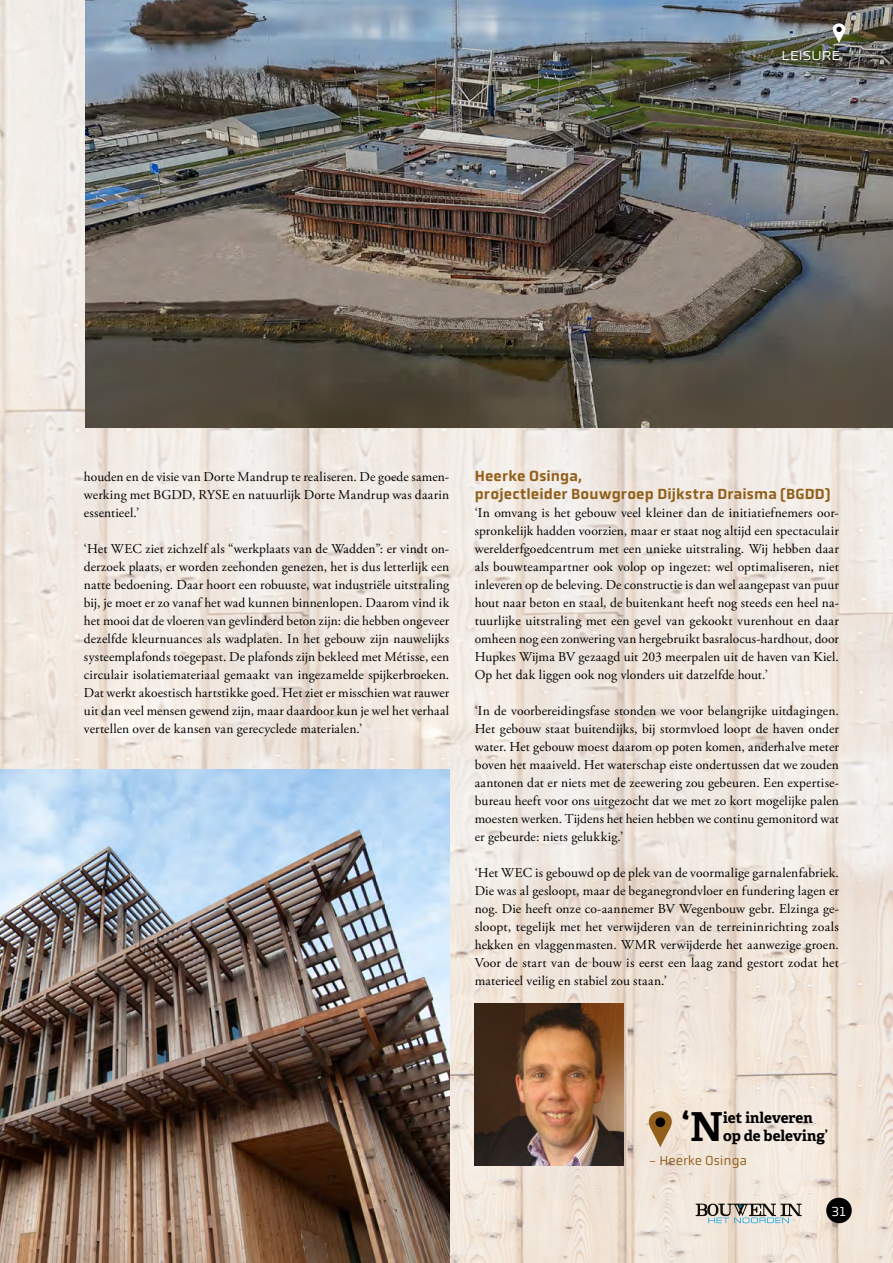
<style>
.page{position:relative;width:893px;height:1263px;background:#fff}
.page>*{position:absolute;margin:0;border:0;box-sizing:border-box;transform-origin:0 0}
.t1{font:700 39.9px "Adelle";color:#000}
.Headings{font:500 15px/18px "Obvia";letter-spacing:.01em;color:#92601b}
.t2{font:700 15px/18px "Adelle";color:#000}
.Main_Paragraphs{font:13.5px/18px "Adobe Garamond Pro";letter-spacing:.01em;color:#000;text-align:justify}
.t3{font:13.5px "Obvia";color:#92601b}
.t4{font:13.5px "Obvia Expanded";letter-spacing:.005em;color:#fff}
.t5{font:13.5px "Obvia";color:#fff}
</style>
<div class="page">
<img style="left:0;top:0;width:893px;height:1263px">
<svg style="left:649px;top:1111px;width:23px;height:36px"></svg>
<div style="left:655px;top:1117px;width:10px;height:10px;background:#000;border-radius:50%"></div>
<img style="left:475px;top:1003px;width:148px;height:162px">
<img style="left:0;top:769px;width:449px;height:494px">
<img style="left:85px;top:0;width:808px;height:427px">
<svg style="left:833px;top:23px;width:12px;height:20px"></svg>
<svg style="left:836px;top:27px;width:6px;height:5px"></svg>
<svg style="left:696px;top:1203px;width:106px;height:20px;background:#abaca6"></svg>
<div style="left:826px;top:1198px;width:26px;height:25px;background:#000;border-radius:50%"></div>
<p class="t4" style="left:782px;top:47px;width:60px">LEISURE</p>
<p class="Main_Paragraphs" style="left:84px;top:468px;width:367px">houden en de visie van Dorte Mandrup te realiseren. De goede samen&shy;werking met BGDD, RYSE en natuurlijk Dorte Mandrup was daarin essentieel.’</p>
<p class="Main_Paragraphs" style="left:84px;top:540px;width:367px">‘Het WEC ziet zichzelf als “werkplaats van de Wadden”: er vindt on&shy;derzoek plaats, er worden zeehonden genezen, het is dus letterlijk een natte bedoening. Daar hoort een robuuste, wat industriële uitstraling bij, je moet er zo vanaf het wad kunnen binnenlopen. Daarom vind ik het mooi dat de vloeren van gevlinderd beton zijn: die hebben ongeveer dezelfde kleurnuances als wadplaten. In het gebouw zijn nauwelijks systeemplafonds toegepast. De plafonds zijn bekleed met Métisse, een circulair isolatiemateriaal gemaakt van ingezamelde spijkerbroeken.<br>Dat werkt akoestisch hartstikke goed. Het ziet er misschien wat rauwer uit dan veel mensen gewend zijn, maar daardoor kun je wel het verhaal vertellen over de kansen van gerecyclede materialen.’</p>
<p class="Headings" style="left:475px;top:467px;width:357px">Heerke Osinga,<br>projectleider Bouwgroep Dijkstra Draisma (BGDD)</p>
<p class="Main_Paragraphs" style="left:475px;top:504px;width:366px">‘In omvang is het gebouw veel kleiner dan de initiatiefnemers oor&shy;spronkelijk hadden voorzien, maar er staat nog altijd een spectaculair werelderfgoedcentrum met een unieke uitstraling. Wij hebben daar als bouwteampartner ook volop op ingezet: wel optimaliseren, niet inleveren op de beleving. De constructie is dan wel aangepast van puur hout naar beton en staal, de buitenkant heeft nog steeds een heel na&shy;tuurlijke uitstraling met een gevel van gekookt vurenhout en daar omheen nog een zonwering van hergebruikt basralocus-hardhout, door Hupkes Wijma BV gezaagd uit 203 meerpalen uit de haven van Kiel.<br>Op het dak liggen ook nog vlonders uit datzelfde hout.’</p>
<p class="Main_Paragraphs" style="left:475px;top:702px;width:366px">‘In de voorbereidingsfase stonden we voor belangrijke uitdagingen.<br>Het gebouw staat buitendijks, bij stormvloed loopt de haven onder water. Het gebouw moest daarom op poten komen, anderhalve meter boven het maaiveld. Het waterschap eiste ondertussen dat we zouden aantonen dat er niets met de zeewering zou gebeuren. Een expertise&shy;bureau heeft voor ons uitgezocht dat we met zo kort mogelijke palen moesten werken. Tijdens het heien hebben we continu gemonitord wat er gebeurde: niets gelukkig.’</p>
<p class="Main_Paragraphs" style="left:475px;top:864px;width:366px">‘Het WEC is gebouwd op de plek van de voormalige garnalenfabriek.<br>Die was al gesloopt, maar de beganegrondvloer en fundering lagen er nog. Die heeft onze co-aannemer BV Wegenbouw gebr. Elzinga ge&shy;sloopt, tegelijk met het verwijderen van de terreininrichting zoals hekken en vlaggenmasten. WMR verwijderde het aanwezige groen.<br>Voor de start van de bouw is eerst een laag zand gestort zodat het materieel veilig en stabiel zou staan.’</p>
<h1 class="t1" style="left:681px;top:1101px;width:43px">‘N</h1>
<p class="t2" style="left:723px;top:1108px;width:106px">iet inleveren op de beleving’</p>
<p class="t3" style="left:649px;top:1153px;width:100px">- Heerke Osinga</p>
<p class="t5" style="left:831px;top:1203px;width:17px">31</p>
</div>
